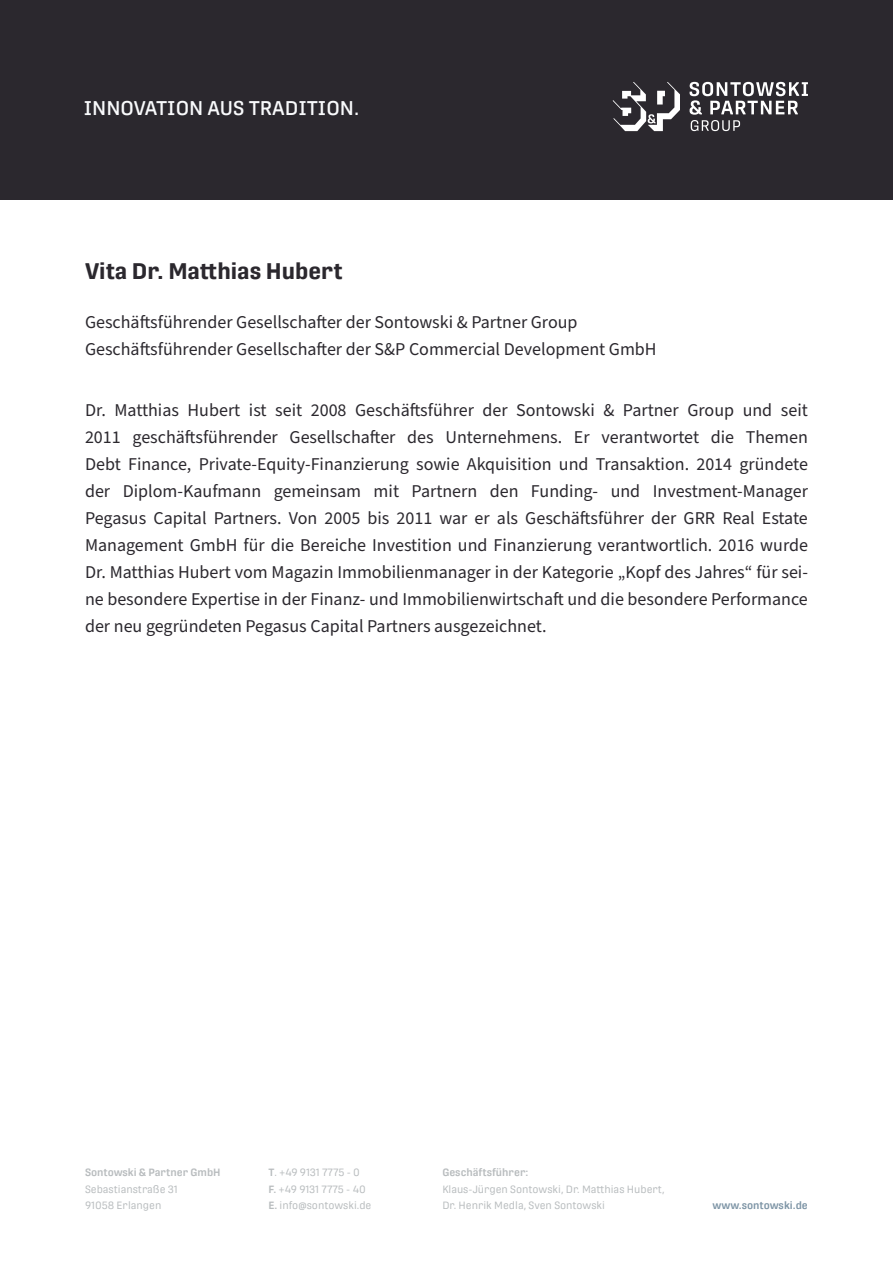
<style>
.page{position:relative;width:893px;height:1263px;background:#fff}
.page>*{position:absolute;margin:0;border:0;box-sizing:border-box;transform-origin:0 0}
.t1{font:700 22.5px "Protipo";color:#2b282e}
.t2{font:500 19.8px "Protipo";color:#f9fafc}
.t3{font:18px/27px "Source Sans Pro";color:#2b282e}
.t4{font:10.5px "Protipo";color:#b8bcbe}
.t5{font:600 10.5px "Protipo";color:#b8bcbe}
.t6{font:600 10.5px "Protipo";color:#7e95a6}
.s1{font-weight:600}
</style>
<div class="page">
<div style="left:0;top:0;width:893px;height:199px;background:#2b282e"></div>
<svg style="left:690px;top:82px;width:118px;height:49px"></svg>
<svg style="left:613px;top:82px;width:67px;height:49px"></svg>
<p class="t2" style="left:84px;top:96px;width:277px">INNOVATION AUS TRADITION.</p>
<p class="t1" style="left:85px;top:258px;width:259px">Vita Dr. Matthias Hubert</p>
<p class="t3" style="left:85px;top:309px;width:573px">Geschäftsführender Gesellschafter der Sontowski &amp; Partner Group<br>Geschäftsführender Gesellschafter der S&amp;P Commercial Development GmbH</p>
<p class="t3" style="left:85px;top:397px;width:724px;text-align:justify">Dr. Matthias Hubert ist seit 2008 Geschäftsführer der Sontowski &amp; Partner Group und seit 2011 geschäftsführender Gesellschafter des Unternehmens. Er verantwortet die Themen Debt Finance, Private-Equity-Finanzierung sowie Akquisition und Transaktion. 2014 gründete der Diplom-Kaufmann gemeinsam mit Partnern den Funding- und Investment-Manager Pegasus Capital Partners. Von 2005 bis 2011 war er als Geschäftsführer der GRR Real Estate Management GmbH für die Bereiche Investition und Finanzierung verantwortlich. 2016 wurde Dr. Matthias Hubert vom Magazin Immobilienmanager in der Kategorie „Kopf des Jahres“ für sei&shy;ne besondere Expertise in der Finanz- und Immobilienwirtschaft und die besondere Performance der neu gegründeten Pegasus Capital Partners ausgezeichnet.</p>
<p class="t5" style="left:85px;top:1167px;width:137px">Sontowski &amp; Partner GmbH</p>
<p class="t4" style="left:85px;top:1183px;width:94px">Sebastianstraße 31</p>
<p class="t4" style="left:85px;top:1199px;width:78px">91058 Erlangen</p>
<p class="t4" style="left:268px;top:1167px;width:93px"><span class="s1">T</span>. +49 9131 7775 - 0</p>
<p class="t4" style="left:268px;top:1183px;width:99px"><span class="s1">F.</span> +49 9131 7775 - 40</p>
<p class="t4" style="left:268px;top:1199px;width:105px"><span class="s1">E.</span> info@sontowski.de</p>
<p class="t5" style="left:442px;top:1167px;width:88px">Geschäftsführer:</p>
<p class="t4" style="left:442px;top:1183px;width:224px">Klaus-Jürgen Sontowski, Dr. Matthias Hubert,</p>
<p class="t4" style="left:442px;top:1199px;width:164px">Dr. Henrik Medla, Sven Sontowski</p>
<p class="t6" style="left:712px;top:1199px;width:97px">www.sontowski.de</p>
</div>
